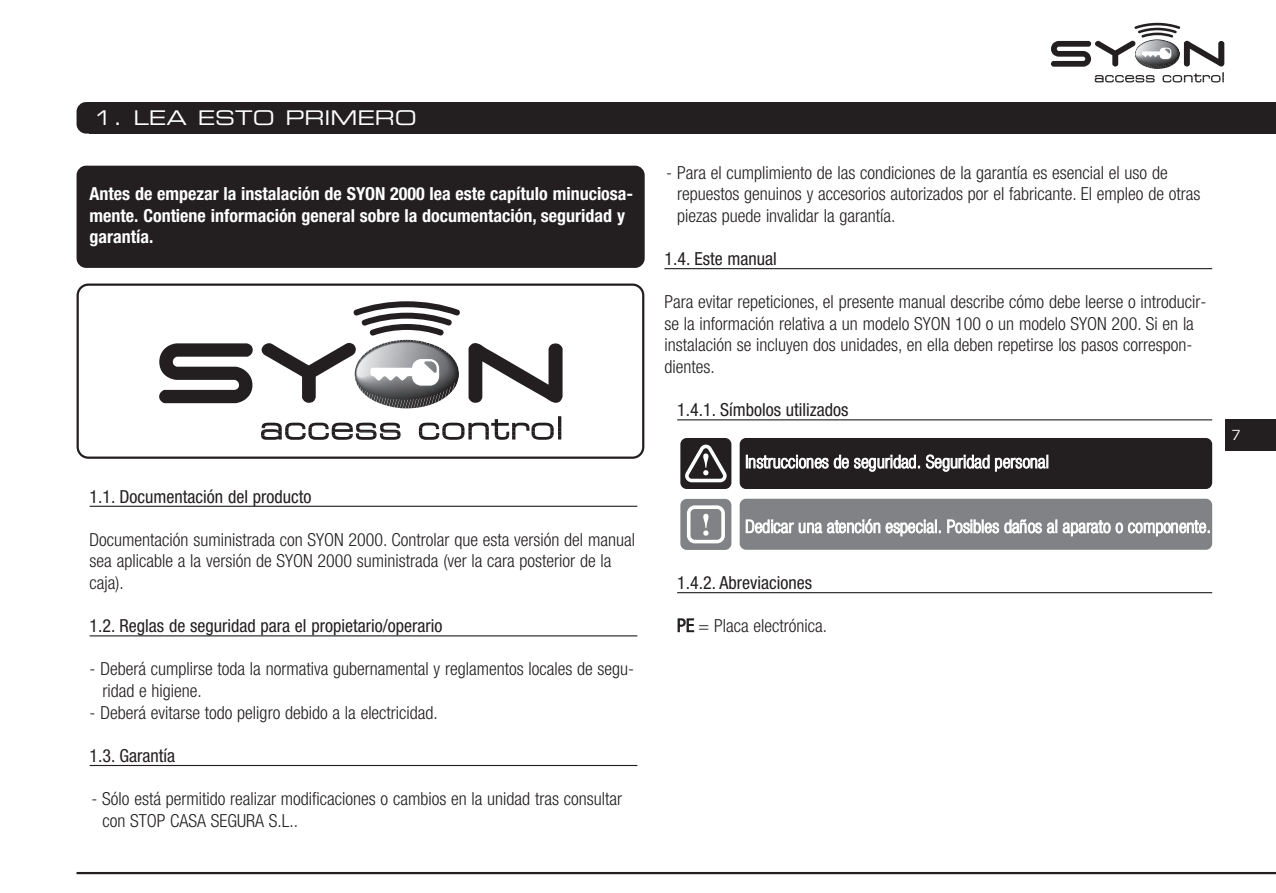
<style>
.page{position:relative;width:1276px;height:893px;background:#fff}
.page>*{position:absolute;margin:0;border:0;box-sizing:border-box;transform-origin:0 0}
.t1{font:20.25px "Eurostile LT Std Ex 2";color:#fff}
.t2{font:300 condensed 18px/21.6px "Helvetica Neue";color:#231f20}
.t3{font:condensed 18px "Helvetica Neue";color:#231f20}
.t4{font:700 condensed 18px/21.6px "Helvetica Neue";color:#fff}
.t5{font:300 condensed 18px "Helvetica Neue";color:#fff}
.t6{font:13.5px "Eurostile";color:#fff}
</style>
<div class="page">
<div style="left:739px;top:438px;width:473px;height:51px;background:#231f20;border-radius:6px"></div>
<div style="left:739px;top:499px;width:473px;height:51px;background:#808285;border-radius:6px"></div>
<div style="left:77px;top:166px;width:567px;height:102px;background:#231f20;border-radius:10px"></div>
<hr style="left:90px;top:506px;width:547px;height:1px;background:#231f20">
<hr style="left:90px;top:635px;width:547px;height:1px;background:#231f20">
<hr style="left:90px;top:765px;width:547px;height:1px;background:#231f20">
<hr style="left:664px;top:268px;width:548px;height:1px;background:#231f20">
<hr style="left:677px;top:419px;width:535px;height:1px;background:#231f20">
<hr style="left:677px;top:592px;width:535px;height:1px;background:#231f20">
<svg style="left:1051px;top:23px;width:173px;height:59px"></svg>
<div style="left:77px;top:102px;width:38px;height:32px;background:#231f20;border-radius:10px"></div>
<div style="left:1225px;top:420px;width:51px;height:31px;background:#231f20"></div>
<hr style="left:77px;top:872px;width:1199px;height:2px;background:#231f20">
<div style="left:90px;top:102px;width:1186px;height:32px;background:#231f20"></div>
<div style="left:680px;top:438px;width:51px;height:51px;background:#231f20;border-radius:6px"></div>
<svg style="left:685px;top:445px;width:41px;height:37px"></svg>
<div style="left:680px;top:499px;width:51px;height:51px;background:#808285;border-radius:6px"></div>
<svg style="left:687px;top:505px;width:38px;height:38px"></svg>
<svg style="left:77px;top:283px;width:567px;height:176px"></svg>
<p class="t1" style="left:93px;top:110px;width:325px">1. LEA ESTO PRIMERO</p>
<p class="t4" style="left:90px;top:184px;width:545px">Antes de empezar la instalación de SYON 2000 lea este capítulo minuciosa&shy;mente. Contiene información general sobre la documentación, seguridad y garantía.</p>
<p class="t3" style="left:90px;top:490px;width:223px">1.1. Documentación del producto</p>
<p class="t2" style="left:90px;top:530px;width:547px">Documentación suministrada con SYON 2000. Controlar que esta versión del manual sea aplicable a la versión de SYON 2000 suministrada (ver la cara posterior de la caja).</p>
<p class="t3" style="left:90px;top:619px;width:354px">1.2. Reglas de seguridad para el propietario/operario</p>
<p class="t2" style="left:102px;top:660px;width:533px;text-indent:-13px">- Deberá cumplirse toda la normativa gubernamental y reglamentos locales de segu&shy;ridad e higiene.</p>
<p class="t2" style="left:90px;top:703px;width:350px">- Deberá evitarse todo peligro debido a la electricidad.</p>
<p class="t3" style="left:90px;top:749px;width:87px">1.3. Garantía</p>
<p class="t2" style="left:102px;top:789px;width:521px;text-indent:-11px">- Sólo está permitido realizar modificaciones o cambios en la unidad tras consultar con STOP CASA SEGURA S.L..</p>
<p class="t2" style="left:677px;top:163px;width:525px;text-indent:-11px">- Para el cumplimiento de las condiciones de la garantía es esencial el uso de repuestos genuinos y accesorios autorizados por el fabricante. El empleo de otras piezas puede invalidar la garantía.</p>
<p class="t3" style="left:664px;top:252px;width:114px">1.4. Este manual</p>
<p class="t2" style="left:664px;top:292px;width:543px">Para evitar repeticiones, el presente manual describe cómo debe leerse o introducir&shy;se la información relativa a un modelo SYON 100 o un modelo SYON 200. Si en la instalación se incluyen dos unidades, en ella deben repetirse los pasos correspon&shy;dientes.</p>
<p class="t3" style="left:677px;top:403px;width:173px">1.4.1. Símbolos utilizados</p>
<p class="t5" style="left:745px;top:455px;width:305px">Instrucciones de seguridad. Seguridad personal</p>
<p class="t5" style="left:745px;top:520px;width:467px">Dedicar una atención especial. Posibles daños al aparato o componente.</p>
<p class="t3" style="left:677px;top:576px;width:136px">1.4.2. Abreviaciones</p>
<p class="t2" style="left:677px;top:616px;width:151px">PE = Placa electrónica.</p>
<p class="t6" style="left:1231px;top:430px;width:11px">7</p>
</div>
